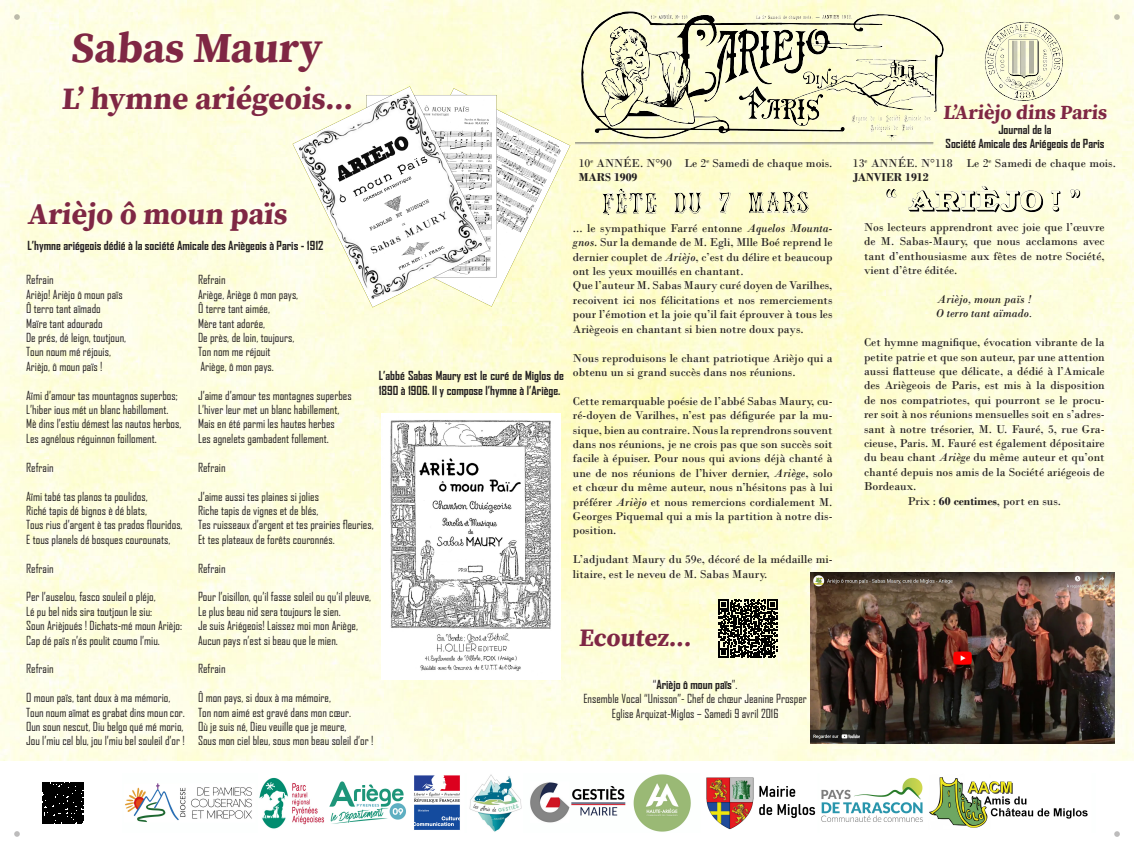
<style>
.page{position:relative;width:1134px;height:851px;background:#fff}
.page>*{position:absolute;margin:0;border:0;box-sizing:border-box;transform-origin:0 0}
.t1{font:42.5px "Source Serif Variable";letter-spacing:.025em;color:#7f2744}
.t2{font:31px "Source Serif Variable";color:#7f2744}
.t3{font:30px "Source Serif Variable";letter-spacing:.025em;color:#7f2744}
.t4{font:25px "Source Serif Variable";color:#7f2744}
.t5{font:20px "Source Serif Variable";letter-spacing:.04em;color:#7f2744}
.t6{font:12px/14.4px "Bodoni";color:#231f20;text-align:justify}
.t7{font:12px "Agency FB";color:#231f20}
.t8{font:700 12px/14.4px "Agency FB";color:#231f20}
.t9{font:italic 12px "Bodoni";color:#231f20}
.s1{font-weight:700}
.s2{font-style:italic}
.s3{font-weight:400}
</style>
<div class="page">
<img style="left:0;top:0;width:1134px;height:761px">
<svg style="left:718px;top:599px;width:59px;height:59px;background:#4a4a3f"></svg>
<img style="left:292px;top:87px;width:278px;height:220px">
<img style="left:382px;top:413px;width:179px;height:266px">
<img style="left:574px;top:9px;width:373px;height:136px">
<img style="left:885px;top:186px;width:199px;height:29px">
<img style="left:600px;top:188px;width:211px;height:27px">
<img style="left:984px;top:22px;width:79px;height:80px">
<img style="left:810px;top:572px;width:304px;height:171px">
<svg style="left:1114px;top:14px;width:6px;height:6px"></svg>
<svg style="left:1114px;top:831px;width:6px;height:5px"></svg>
<svg style="left:14px;top:831px;width:6px;height:5px"></svg>
<svg style="left:14px;top:14px;width:6px;height:6px"></svg>
<img style="left:125px;top:774px;width:963px;height:58px">
<div style="left:42px;top:782px;width:41px;height:41px;background:#000"></div>
<p class="t1" style="left:71px;top:19px;width:251px">Sabas Maury</p>
<p class="t2" style="left:62px;top:78px;width:296px">L’ hymne ariégeois...</p>
<p class="t3" style="left:27px;top:194px;width:263px">Arièjo ô moun païs</p>
<p class="t8" style="left:27px;top:238px;width:297px">L’hymne ariégeois dédié à la société Amicale des Ariègeois à Paris - 1912</p>
<p class="t7" style="left:26px;top:272px;width:29px">Refrain</p>
<p class="t7" style="left:26px;top:287px;width:98px">Arièjo! Arièjo ô moun païs</p>
<p class="t7" style="left:26px;top:301px;width:76px">Ô terro tant aïmado</p>
<p class="t7" style="left:26px;top:316px;width:78px">Maïre tant adourado</p>
<p class="t7" style="left:26px;top:330px;width:102px">De prés, dé leign, toutjoun,</p>
<p class="t7" style="left:26px;top:344px;width:86px">Toun noum mé réjouis,</p>
<p class="t7" style="left:26px;top:359px;width:78px">Arièjo, ô moun païs !</p>
<p class="t7" style="left:26px;top:388px;width:153px">Aïmi d’amour tas mountagnos superbos;</p>
<p class="t7" style="left:26px;top:402px;width:144px">L’hiber ious mét un blanc habilloment.</p>
<p class="t7" style="left:26px;top:416px;width:157px">Mè dins l’estiu démest las nautos herbos,</p>
<p class="t7" style="left:26px;top:431px;width:132px">Les agnélous réguinnon foilloment.</p>
<p class="t7" style="left:26px;top:460px;width:29px">Refrain</p>
<p class="t7" style="left:26px;top:488px;width:123px">Aïmi tabé tas planos ta poulidos,</p>
<p class="t7" style="left:26px;top:503px;width:122px">Riché tapis dé bignos è dé blats,</p>
<p class="t7" style="left:26px;top:517px;width:158px">Tous rius d’argent è tas prados flouridos,</p>
<p class="t7" style="left:26px;top:532px;width:146px">E tous planels dé bosques courounats,</p>
<p class="t7" style="left:26px;top:560px;width:29px">Refrain</p>
<p class="t7" style="left:26px;top:589px;width:131px">Per l’auselou, fasco souleil o pléjo,</p>
<p class="t7" style="left:26px;top:604px;width:128px">Lé pu bel nids sira toutjoun le siu:</p>
<p class="t7" style="left:26px;top:618px;width:158px">Soun Arièjoués ! Dichats-mé moun Arièjo:</p>
<p class="t7" style="left:26px;top:632px;width:135px">Cap dé païs n’és poulit coumo l’miu.</p>
<p class="t7" style="left:26px;top:661px;width:29px">Refrain</p>
<p class="t7" style="left:26px;top:690px;width:146px">O moun païs, tant doux à ma mémorio,</p>
<p class="t7" style="left:26px;top:704px;width:160px">Toun noum aïmat es grabat dins moun cor.</p>
<p class="t7" style="left:26px;top:719px;width:159px">Oun soun nescut, Diu belgo qué mé morio,</p>
<p class="t7" style="left:26px;top:733px;width:160px">Jou l’miu cel blu, jou l’miu bel souleil d’or !</p>
<p class="t7" style="left:198px;top:272px;width:29px">Refrain</p>
<p class="t7" style="left:198px;top:287px;width:102px">Ariège, Ariège ô mon pays,</p>
<p class="t7" style="left:198px;top:301px;width:74px">Ô terre tant aimée,</p>
<p class="t7" style="left:198px;top:316px;width:69px">Mère tant adorée,</p>
<p class="t7" style="left:198px;top:330px;width:98px">De près, de loin, toujours,</p>
<p class="t7" style="left:198px;top:344px;width:74px">Ton nom me réjouit</p>
<p class="t7" style="left:200px;top:359px;width:75px">Ariège, ô mon pays.</p>
<p class="t7" style="left:198px;top:388px;width:155px">J’aime d’amour tes montagnes superbes</p>
<p class="t7" style="left:198px;top:402px;width:143px">L’hiver leur met un blanc habillement,</p>
<p class="t7" style="left:198px;top:416px;width:138px">Mais en été parmi les hautes herbes</p>
<p class="t7" style="left:198px;top:431px;width:132px">Les agnelets gambadent follement.</p>
<p class="t7" style="left:198px;top:460px;width:29px">Refrain</p>
<p class="t7" style="left:198px;top:488px;width:122px">J’aime aussi tes plaines si jolies</p>
<p class="t7" style="left:198px;top:503px;width:122px">Riche tapis de vignes et de blés,</p>
<p class="t7" style="left:198px;top:517px;width:177px">Tes ruisseaux d’argent et tes prairies fleuries,</p>
<p class="t7" style="left:198px;top:532px;width:138px">Et tes plateaux de forêts couronnés.</p>
<p class="t7" style="left:198px;top:560px;width:29px">Refrain</p>
<p class="t7" style="left:198px;top:589px;width:175px">Pour l’oisillon, qu’il fasse soleil ou qu’il pleuve,</p>
<p class="t7" style="left:198px;top:604px;width:144px">Le plus beau nid sera toujours le sien.</p>
<p class="t7" style="left:198px;top:618px;width:162px">Je suis Ariégeois! Laissez moi mon Ariège,</p>
<p class="t7" style="left:198px;top:632px;width:141px">Aucun pays n’est si beau que le mien.</p>
<p class="t7" style="left:198px;top:661px;width:29px">Refrain</p>
<p class="t7" style="left:198px;top:690px;width:134px">Ô mon pays, si doux à ma mémoire,</p>
<p class="t7" style="left:198px;top:704px;width:155px">Ton nom aimé est gravé dans mon cœur.</p>
<p class="t7" style="left:198px;top:719px;width:150px">Où je suis né, Dieu veuille que je meure,</p>
<p class="t7" style="left:198px;top:733px;width:177px">Sous mon ciel bleu, sous mon beau soleil d’or !</p>
<p class="t8" style="left:379px;top:368px;width:187px">L’abbé Sabas Maury est le curé de Miglos de<br>1890 à 1906. Il y compose l’hymne à l’Ariège.</p>
<p class="t6" style="left:579px;top:155px;width:255px">10<sup>e</sup> ANNÉE. N°90 Le 2<sup>e</sup> Samedi de chaque mois.<br><span class="s1">MARS 1909</span></p>
<p class="t6" style="left:573px;top:221px;width:261px">... le sympathique Farré entonne <span class="s2">Aquelos Mounta&shy;gnos</span>. Sur la demande de M. Egli, Mlle Boé reprend le dernier couplet de <span class="s2">Arièjo</span>, c’est du délire et beaucoup ont les yeux mouillés en chantant.</p>
<p class="t6" style="left:573px;top:278px;width:261px">Que l’auteur M. Sabas Maury curé doyen de Varilhes, recoivent ici nos félicitations et nos remerciements pour l’émotion et la joie qu’il fait éprouver à tous les Ariègeois en chantant si bien notre doux pays.</p>
<p class="t6" style="left:573px;top:350px;width:261px">Nous reproduisons le chant patriotique Arièjo qui a obtenu un si grand succès dans nos réunions.</p>
<p class="t6" style="left:573px;top:393px;width:261px">Cette remarquable poésie de l’abbé Sabas Maury, cu&shy;ré-doyen de Varilhes, n’est pas défigurée par la mu&shy;sique, bien au contraire. Nous la reprendrons souvent dans nos réunions, je ne crois pas que son succès soit facile à épuiser. Pour nous qui avions déjà chanté à une de nos réunions de l’hiver dernier, <span class="s2">Ariège</span>, solo et chœur du même auteur, nous n’hésitons pas à lui préférer <span class="s2">Arièjo</span> et nous remercions cordialement M.<br>Georges Piquemal qui a mis la partition à notre dis&shy;position.</p>
<p class="t6" style="left:573px;top:552px;width:261px">L’adjudant Maury du 59e, décoré de la médaille mi&shy;litaire, est le neveu de M. Sabas Maury.</p>
<p class="t4" style="left:579px;top:621px;width:116px">Ecoutez...</p>
<p class="t8" style="left:653px;top:676px;width:86px"><span class="s3">“</span>Arièjo ô moun païs<span class="s3">”.</span></p>
<p class="t7" style="left:583px;top:691px;width:225px">Ensemble Vocal “Unisson”- Chef de chœur Jeanine Prosper</p>
<p class="t7" style="left:612px;top:705px;width:168px">Eglise Arquizat-Miglos – Samedi 9 avril 2016</p>
<p class="t5" style="left:943px;top:99px;width:167px">L’Arièjo dins Paris</p>
<p class="t8" style="left:998px;top:122px;width:55px">Journal de la</p>
<p class="t8" style="left:945px;top:136px;width:161px">Société Amicale des Ariégeois de Paris</p>
<p class="t6" style="left:853px;top:155px;width:265px">13<sup>e</sup> ANNÉE. N°118 Le 2<sup>e</sup> Samedi de chaque mois.<br><span class="s1">JANVIER 1912</span></p>
<p class="t6" style="left:864px;top:220px;width:242px">Nos lecteurs apprendront avec joie que l’œuvre de M. Sabas-Maury, que nous acclamons avec tant d’enthousiasme aux fêtes de notre Société, vient d’être éditée.</p>
<p class="t9" style="left:937px;top:292px;width:96px">Arièjo, moun païs !</p>
<p class="t9" style="left:936px;top:306px;width:98px">O terro tant aïmado.</p>
<p class="t6" style="left:864px;top:335px;width:242px">Cet hymne magnifique, évocation vibrante de la petite patrie et que son auteur, par une attention aussi flatteuse que délicate, a dédié à l’Amicale des Ariègeois de Paris, est mis à la disposition de nos compatriotes, qui pourront se le procu&shy;rer soit à nos réunions mensuelles soit en s’adres&shy;sant à notre trésorier, M. U. Fauré, 5, rue Gra&shy;cieuse, Paris. M. Fauré est également dépositaire du beau chant <span class="s2">Ariège</span> du même auteur et qu’ont chanté depuis nos amis de la Société ariégeois de Bordeaux.</p>
<p class="t6" style="left:908px;top:493px;width:155px">Prix : <span class="s1">60 centimes</span>, port en sus.</p>
</div>
